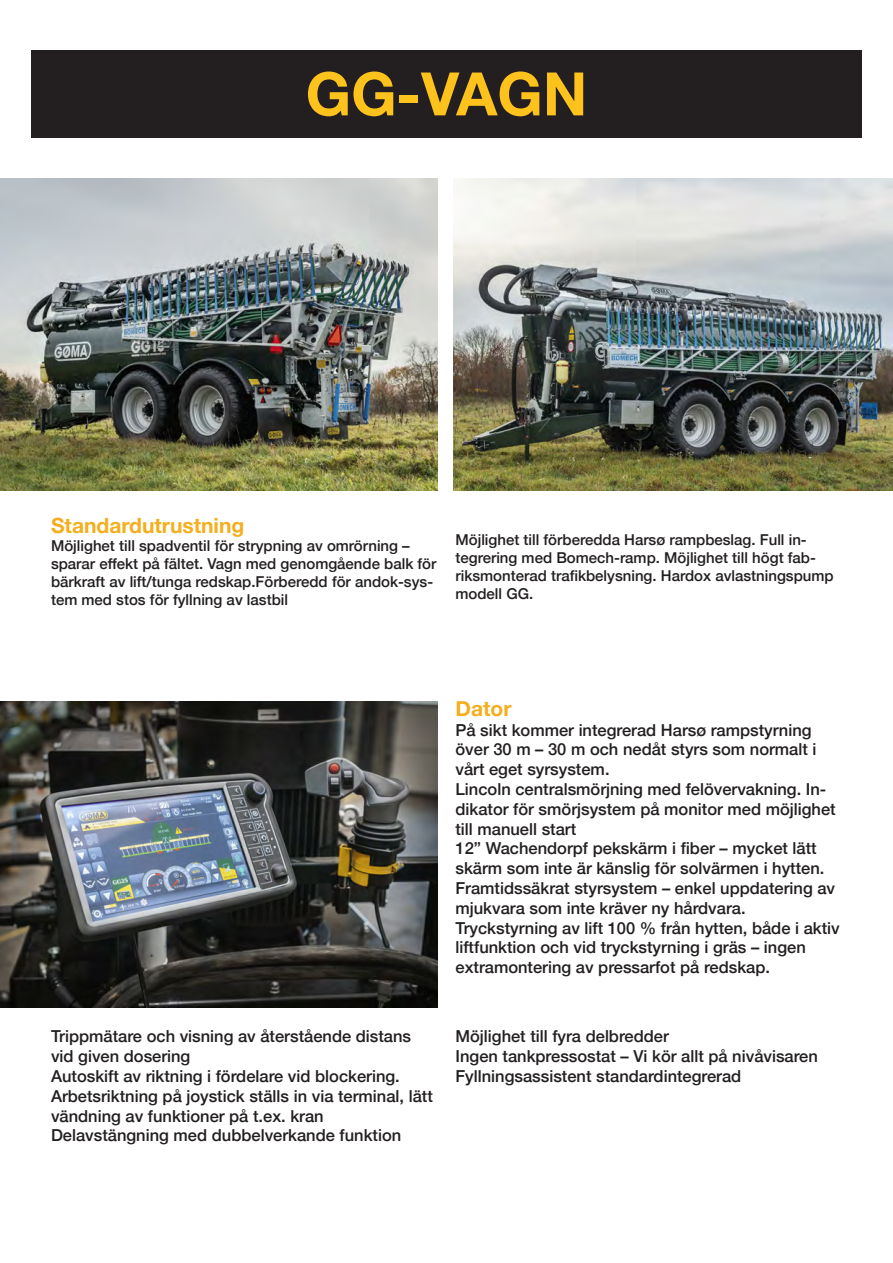
<style>
.page{position:relative;width:893px;height:1263px;background:#fff}
.page>*{position:absolute;margin:0;border:0;box-sizing:border-box;transform-origin:0 0}
.t1{font:700 60px "Helvetica Neue";color:#fec21d}
.t2{font:700 21px "Helvetica Neue";color:#f4af1f}
.t3{font:500 16.5px/19.8px "Helvetica Neue";color:#231f20}
.t4{font:500 15px/18px "Helvetica Neue";color:#231f20}
</style>
<div class="page">
<img style="left:454px;top:179px;width:439px;height:311px">
<img style="left:0;top:179px;width:437px;height:311px">
<div style="left:31px;top:50px;width:831px;height:88px;background:#231f20"></div>
<img style="left:0;top:702px;width:437px;height:305px">
<p class="t1" style="left:306px;top:47px;width:283px">GG-VAGN</p>
<p class="t2" style="left:51px;top:509px;width:195px">Standardutrustning</p>
<p class="t4" style="left:51px;top:535px;width:387px">Möjlighet till spadventil för strypning av omrörning – sparar effekt på fältet. Vagn med genomgående balk för bärkraft av lift/tunga redskap.Förberedd för andok-sys&shy;tem med stos för fyllning av lastbil</p>
<p class="t4" style="left:455px;top:529px;width:380px">Möjlighet till förberedda Harsø rampbeslag. Full in&shy;tegrering med Bomech-ramp. Möjlighet till högt fab&shy;riksmonterad trafikbelysning. Hardox avlastningspump modell GG.</p>
<p class="t3" style="left:51px;top:1025px;width:362px">Trippmätare och visning av återstående distans vid given dosering</p>
<p class="t3" style="left:51px;top:1065px;width:383px">Autoskift av riktning i fördelare vid blockering.<br>Arbetsriktning på joystick ställs in via terminal, lätt vändning av funktioner på t.ex. kran</p>
<p class="t3" style="left:51px;top:1124px;width:352px">Delavstängning med dubbelverkande funktion</p>
<p class="t2" style="left:455px;top:692px;width:58px">Dator</p>
<p class="t3" style="left:455px;top:718px;width:363px">På sikt kommer integrerad Harsø rampstyrning över 30 m – 30 m och nedåt styrs som normalt i vårt eget syrsystem.</p>
<p class="t3" style="left:455px;top:778px;width:382px">Lincoln centralsmörjning med felövervakning. In&shy;dikator för smörjsystem på monitor med möjlighet till manuell start</p>
<p class="t3" style="left:455px;top:837px;width:370px">12” Wachendorpf pekskärm i fiber – mycket lätt skärm som inte är känslig för solvärmen i hytten.</p>
<p class="t3" style="left:455px;top:877px;width:381px">Framtidssäkrat styrsystem – enkel uppdatering av mjukvara som inte kräver ny hårdvara.</p>
<p class="t3" style="left:455px;top:916px;width:386px">Tryckstyrning av lift 100 % från hytten, både i aktiv liftfunktion och vid tryckstyrning i gräs – ingen extramontering av pressarfot på redskap.</p>
<p class="t3" style="left:455px;top:1025px;width:215px">Möjlighet till fyra delbredder</p>
<p class="t3" style="left:455px;top:1045px;width:364px">Ingen tankpressostat – Vi kör allt på nivåvisaren</p>
<p class="t3" style="left:455px;top:1065px;width:287px">Fyllningsassistent standardintegrerad</p>
</div>
